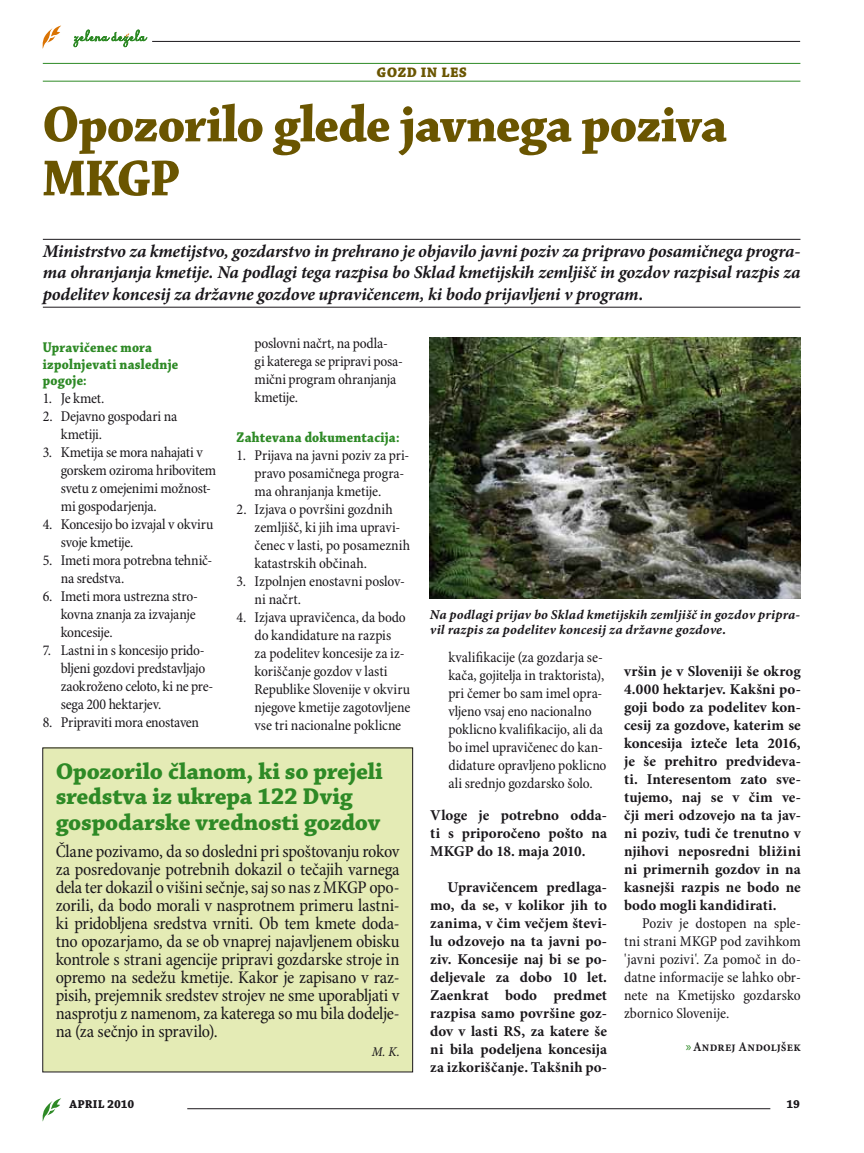
<style>
.page{position:relative;width:864px;height:1153px;background:#fff}
.page>*{position:absolute;margin:0;border:0;box-sizing:border-box;transform-origin:0 0}
.t1{font:54px/54px "Chaparral Pro Bold Disp";letter-spacing:-.01em;color:#6a5500}
.t2{font:700 24px/25.5px "Chaparral Pro";letter-spacing:-.01em;color:#2e8a26}
.t3{font:condensed 18px/18px "Minion Pro";letter-spacing:-.015em;color:#1a171b;text-align:justify}
.t4{font:italic 700 18px/21.6px "Minion Pro";letter-spacing:-.01em;color:#1a171b;text-align:justify}
.t5{font:700 18px "Chaparral Pro";color:#6a5500;scale:.9 1}
.t6{font:condensed 15px/18px "Minion Pro";letter-spacing:-.01em;color:#1a171b}
.t7{font:700 15px/18px "Minion Pro";letter-spacing:.005em;color:#1a171b;text-align:justify}
.t8{font:15px/16.5px "Chaparral Pro Bold Subh";letter-spacing:.02em;color:#2e8a26;scale:.9 1}
.t9{font:13.5px/15px "Minion Pro Bold It Capt";letter-spacing:.015em;color:#1a171b}
.t10{font:13.5px "Minion Pro Semibold Cn Capt";letter-spacing:.01em;color:#1a171b}
.t11{font:13.5px "Minion Pro Cn It Capt";color:#1a171b}
.t12{font:12px "Chaparral Pro Bold Capt";letter-spacing:.005em;color:#1a171b}
.s1{font-family:"Myriad Pro";color:#2e8a26}
</style>
<div class="page">
<svg style="left:42px;top:1098px;width:19px;height:23px"></svg>
<hr style="left:152px;top:41px;width:647px;height:1px;background:#1a171b">
<hr style="left:187px;top:1108px;width:583px;height:1px;background:#1a171b">
<svg style="left:42px;top:26px;width:19px;height:23px"></svg>
<svg style="left:73px;top:30px;width:74px;height:17px"></svg>
<hr style="left:43px;top:63px;width:757px;height:1px;background:#2e8a26">
<hr style="left:43px;top:81px;width:757px;height:1px;background:#2e8a26">
<hr style="left:43px;top:239px;width:757px;height:1px;background:#1a171b">
<hr style="left:43px;top:307px;width:757px;height:1px;background:#1a171b">
<img style="left:430px;top:337px;width:369px;height:261px">
<div style="left:43px;top:747px;width:369px;height:324px;background:#e4ebb5"></div>
<p class="t5" style="left:376px;top:61px;width:102px">gozd in les</p>
<h1 class="t1" style="left:43px;top:100px;width:685px">Opozorilo glede javnega poziva<br>MKGP</h1>
<p class="t4" style="left:43px;top:241px;width:758px">Ministrstvo za kmetijstvo, gozdarstvo in prehrano je objavilo javni poziv za pripravo posamičnega progra&shy;ma ohranjanja kmetije. Na podlagi tega razpisa bo Sklad kmetijskih zemljišč in gozdov razpisal razpis za podelitev koncesij za državne gozdove upravičencem, ki bodo prijavljeni v program.</p>
<p class="t8" style="left:43px;top:339px;width:152px">Upravičenec mora izpolnjevati naslednje pogoje:</p>
<p class="t6" style="left:43px;top:390px;width:63px">1. Je kmet.</p>
<p class="t6" style="left:61px;top:408px;width:118px;text-indent:-18px">2. Dejavno gospodari na kmetiji.</p>
<p class="t6" style="left:61px;top:444px;width:157px;text-indent:-18px">3. Kmetija se mora nahajati v gorskem oziroma hribovitem svetu z omejenimi možnost&shy;mi gospodarjenja.</p>
<p class="t6" style="left:61px;top:516px;width:154px;text-indent:-18px">4. Koncesijo bo izvajal v okviru svoje kmetije.</p>
<p class="t6" style="left:61px;top:552px;width:153px;text-indent:-18px">5. Imeti mora potrebna tehnič&shy;na sredstva.</p>
<p class="t6" style="left:61px;top:588px;width:138px;text-indent:-18px">6. Imeti mora ustrezna stro&shy;kovna znanja za izvajanje koncesije.</p>
<p class="t6" style="left:61px;top:642px;width:154px;text-indent:-18px">7. Lastni in s koncesijo prido&shy;bljeni gozdovi predstavljajo zaokroženo celoto, ki ne pre&shy;sega 200 hektarjev.</p>
<p class="t6" style="left:43px;top:714px;width:158px">8. Pripraviti mora enostaven</p>
<p class="t6" style="left:254px;top:335px;width:150px">poslovni načrt, na podla-<br>gi katerega se pripravi posa&shy;mični program ohranjanja kmetije.</p>
<p class="t8" style="left:236px;top:429px;width:182px">Zahtevana dokumentacija:</p>
<p class="t6" style="left:254px;top:447px;width:156px;text-indent:-18px">1. Prijava na javni poziv za pri&shy;pravo posamičnega progra&shy;ma ohranjanja kmetije.</p>
<p class="t6" style="left:254px;top:501px;width:157px;text-indent:-18px">2. Izjava o površini gozdnih zemljišč, ki jih ima upravi&shy;čenec v lasti, po posameznih katastrskih občinah.</p>
<p class="t6" style="left:254px;top:573px;width:152px;text-indent:-18px">3. Izpolnjen enostavni poslov&shy;ni načrt.</p>
<p class="t6" style="left:254px;top:609px;width:157px;text-indent:-18px">4. Izjava upravičenca, da bodo do kandidature na razpis<br>za podelitev koncesije za iz&shy;koriščanje gozdov v lasti<br>Republike Slovenije v okviru njegove kmetije zagotovljene vse tri nacionalne poklicne</p>
<h2 class="t2" style="left:56px;top:759px;width:328px">Opozorilo članom, ki so prejeli sredstva iz ukrepa 122 Dvig gospodarske vrednosti gozdov</h2>
<p class="t3" style="left:56px;top:842px;width:345px">Člane pozivamo, da so dosledni pri spoštovanju rokov za posredovanje potrebnih dokazil o tečajih varnega dela ter dokazil o višini sečnje, saj so nas z MKGP opo&shy;zorili, da bodo morali v nasprotnem primeru lastni&shy;ki pridobljena sredstva vrniti. Ob tem kmete doda&shy;tno opozarjamo, da se ob vnaprej najavljenem obisku kontrole s strani agencije pripravi gozdarske stroje in opremo na sedežu kmetije. Kakor je zapisano v raz&shy;pisih, prejemnik sredstev strojev ne sme uporabljati v nasprotju z namenom, za katerega so mu bila dodelje&shy;na (za sečnjo in spravilo).</p>
<p class="t11" style="left:371px;top:1043px;width:30px">M. K.</p>
<p class="t9" style="left:429px;top:607px;width:371px">Na podlagi prijav bo Sklad kmetijskih zemljišč in gozdov pripra&shy;vil razpis za podelitev koncesij za državne gozdove.</p>
<p class="t6" style="left:448px;top:648px;width:160px">kvalifikacije (za gozdarja se&shy;kača, gojitelja in traktorista), pri čemer bo sam imel opra&shy;vljeno vsaj eno nacionalno poklicno kvalifikacijo, ali da bo imel upravičenec do kan&shy;didature opravljeno poklicno ali srednjo gozdarsko šolo.</p>
<p class="t7" style="left:430px;top:807px;width:178px">Vloge je potrebno odda&shy;ti s priporočeno pošto na MKGP do 18. maja 2010.</p>
<p class="t7" style="left:430px;top:879px;width:178px;text-indent:17px">Upravičencem predlaga&shy;mo, da se, v kolikor jih to zanima, v čim večjem števi&shy;lu odzovejo na ta javni po&shy;ziv. Koncesije naj bi se po&shy;deljevale za dobo 10 let.<br>Zaenkrat bodo predmet razpisa samo površine goz&shy;dov v lasti RS, za katere še ni bila podeljena koncesija za izkoriščanje. Takšnih po-</p>
<p class="t7" style="left:623px;top:663px;width:178px">vršin je v Sloveniji še okrog 4.000 hektarjev. Kakšni po&shy;goji bodo za podelitev kon&shy;cesij za gozdove, katerim se koncesija izteče leta 2016, je še prehitro predvideva&shy;ti. Interesentom zato sve&shy;tujemo, naj se v čim ve&shy;čji meri odzovejo na ta jav&shy;ni poziv, tudi če trenutno v njihovi neposredni bližini ni primernih gozdov in na kasnejši razpis ne bodo ne bodo mogli kandidirati.</p>
<p class="t6" style="left:623px;top:915px;width:178px;text-align:justify;text-indent:18px">Poziv je dostopen na sple&shy;tni strani MKGP pod zavihkom 'javni pozivi'. Za pomoč in do&shy;datne informacije se lahko obr&shy;nete na Kmetijsko gozdarsko zbornico Slovenije.</p>
<p class="t10" style="left:685px;top:1038px;width:117px"><span class="s1">»</span>Andrej Andoljšek</p>
<p class="t12" style="left:70px;top:1097px;width:66px">april 2010</p>
<p class="t12" style="left:786px;top:1097px;width:15px">19</p>
</div>
